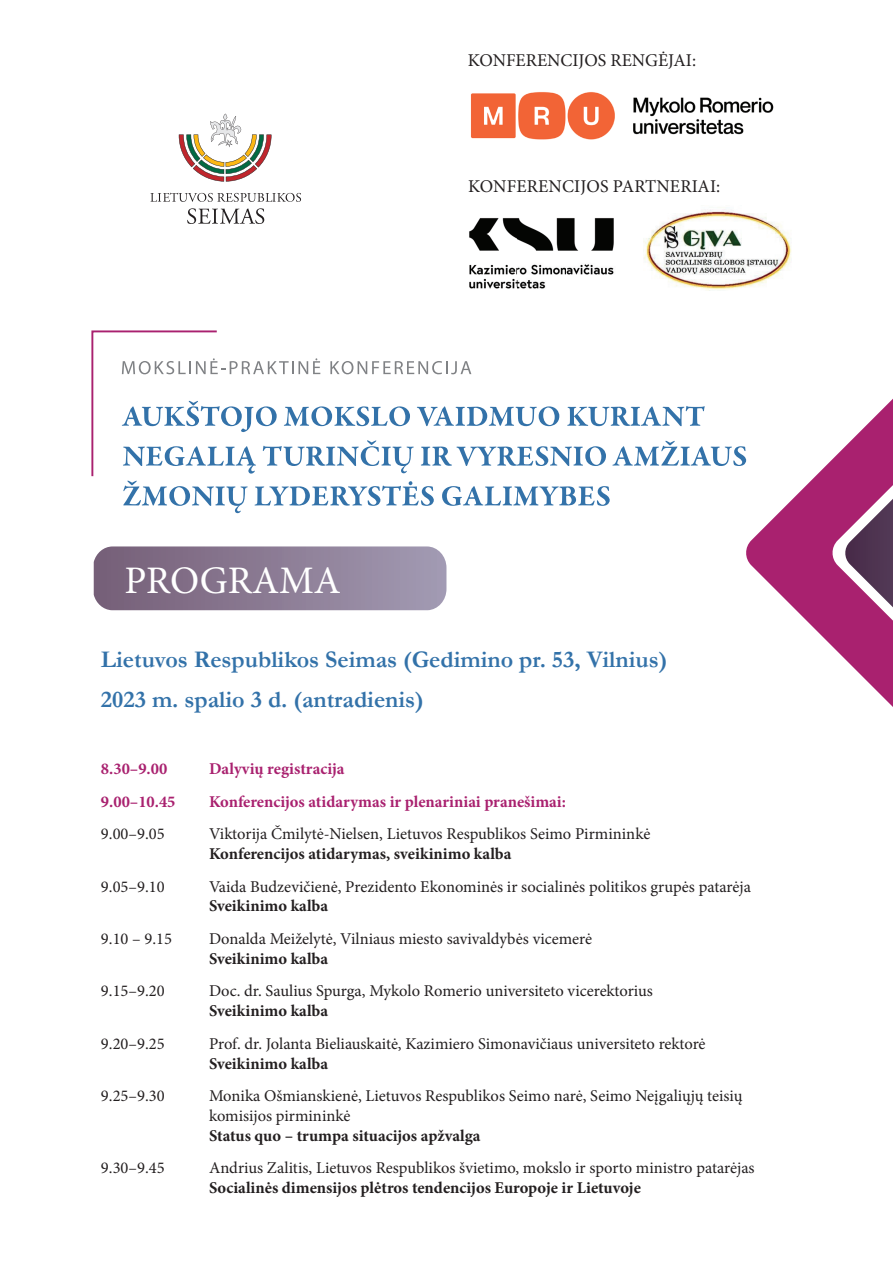
<style>
.page{position:relative;width:893px;height:1263px;background:#fff}
.page>*{position:absolute;margin:0;border:0;box-sizing:border-box;transform-origin:0 0}
.t1{font:39px "Minion Pro";color:#fff}
.t2{font:700 24px/39.6px "Garamond";color:#3372a9}
.t3{font:18px "Minion Pro";color:#231f20}
.t4{font:16.5px/19.8px "Minion Pro";color:#231f20}
.t5{font:700 16.5px "Minion Pro";color:#231f20}
.t6{font:700 16.5px "Minion Pro";color:#a9216f}
</style>
<div class="page">
<svg style="left:94px;top:546px;width:352px;height:64px;background:#8d7e96"></svg>
<svg style="left:91px;top:330px;width:653px;height:183px"></svg>
<svg style="left:744px;top:446px;width:87px;height:199px"></svg>
<svg style="left:831px;top:398px;width:62px;height:309px"></svg>
<img style="left:469px;top:218px;width:145px;height:71px">
<img style="left:470px;top:92px;width:304px;height:48px">
<img style="left:644px;top:209px;width:147px;height:81px">
<svg style="left:150px;top:193px;width:151px;height:9px"></svg>
<svg style="left:187px;top:208px;width:77px;height:16px"></svg>
<svg style="left:179px;top:114px;width:92px;height:68px"></svg>
<p class="t3" style="left:468px;top:49px;width:230px">KONFERENCIJOS RENGĖJAI:</p>
<p class="t3" style="left:468px;top:174px;width:254px">KONFERENCIJOS PARTNERIAI:</p>
<h1 class="t1" style="left:124px;top:554px;width:218px">PROGRAMA</h1>
<h2 class="t2" style="left:101px;top:640px;width:568px">Lietuvos Respublikos Seimas (Gedimino pr. 53, Vilnius)<br>2023 m. spalio 3 d. (antradienis)</h2>
<p class="t6" style="left:101px;top:757px;width:68px">8.30–9.00</p>
<p class="t6" style="left:209px;top:757px;width:137px">Dalyvių registracija</p>
<p class="t6" style="left:101px;top:790px;width:76px">9.00–10.45</p>
<p class="t6" style="left:209px;top:790px;width:358px">Konferencijos atidarymas ir plenariniai pranešimai:</p>
<p class="t4" style="left:101px;top:824px;width:65px">9.00–9.05</p>
<p class="t4" style="left:209px;top:824px;width:443px">Viktorija Čmilytė-Nielsen, Lietuvos Respublikos Seimo Pirmininkė</p>
<p class="t5" style="left:209px;top:842px;width:304px">Konferencijos atidarymas, sveikinimo kalba</p>
<p class="t4" style="left:101px;top:876px;width:65px">9.05–9.10</p>
<p class="t4" style="left:209px;top:876px;width:544px">Vaida Budzevičienė, Prezidento Ekonominės ir socialinės politikos grupės patarėja</p>
<p class="t5" style="left:209px;top:894px;width:121px">Sveikinimo kalba</p>
<p class="t4" style="left:101px;top:929px;width:73px">9.10 – 9.15</p>
<p class="t4" style="left:209px;top:929px;width:385px">Donalda Meiželytė, Vilniaus miesto savivaldybės vicemerė</p>
<p class="t5" style="left:209px;top:947px;width:121px">Sveikinimo kalba</p>
<p class="t4" style="left:101px;top:981px;width:65px">9.15–9.20</p>
<p class="t4" style="left:209px;top:981px;width:445px">Doc. dr. Saulius Spurga, Mykolo Romerio universiteto vicerektorius</p>
<p class="t5" style="left:209px;top:999px;width:121px">Sveikinimo kalba</p>
<p class="t4" style="left:101px;top:1033px;width:65px">9.20–9.25</p>
<p class="t4" style="left:209px;top:1033px;width:498px">Prof. dr. Jolanta Bieliauskaitė, Kazimiero Simonavičiaus universiteto rektorė</p>
<p class="t5" style="left:209px;top:1051px;width:121px">Sveikinimo kalba</p>
<p class="t4" style="left:101px;top:1086px;width:65px">9.25–9.30</p>
<p class="t4" style="left:209px;top:1086px;width:535px">Monika Ošmianskienė, Lietuvos Respublikos Seimo narė, Seimo Neįgaliųjų teisių komisijos pirmininkė</p>
<p class="t5" style="left:209px;top:1124px;width:273px">Status quo – trumpa situacijos apžvalga</p>
<p class="t4" style="left:101px;top:1158px;width:65px">9.30–9.45</p>
<p class="t4" style="left:209px;top:1158px;width:547px">Andrius Zalitis, Lietuvos Respublikos švietimo, mokslo ir sporto ministro patarėjas</p>
<p class="t5" style="left:209px;top:1176px;width:433px">Socialinės dimensijos plėtros tendencijos Europoje ir Lietuvoje</p>
</div>
